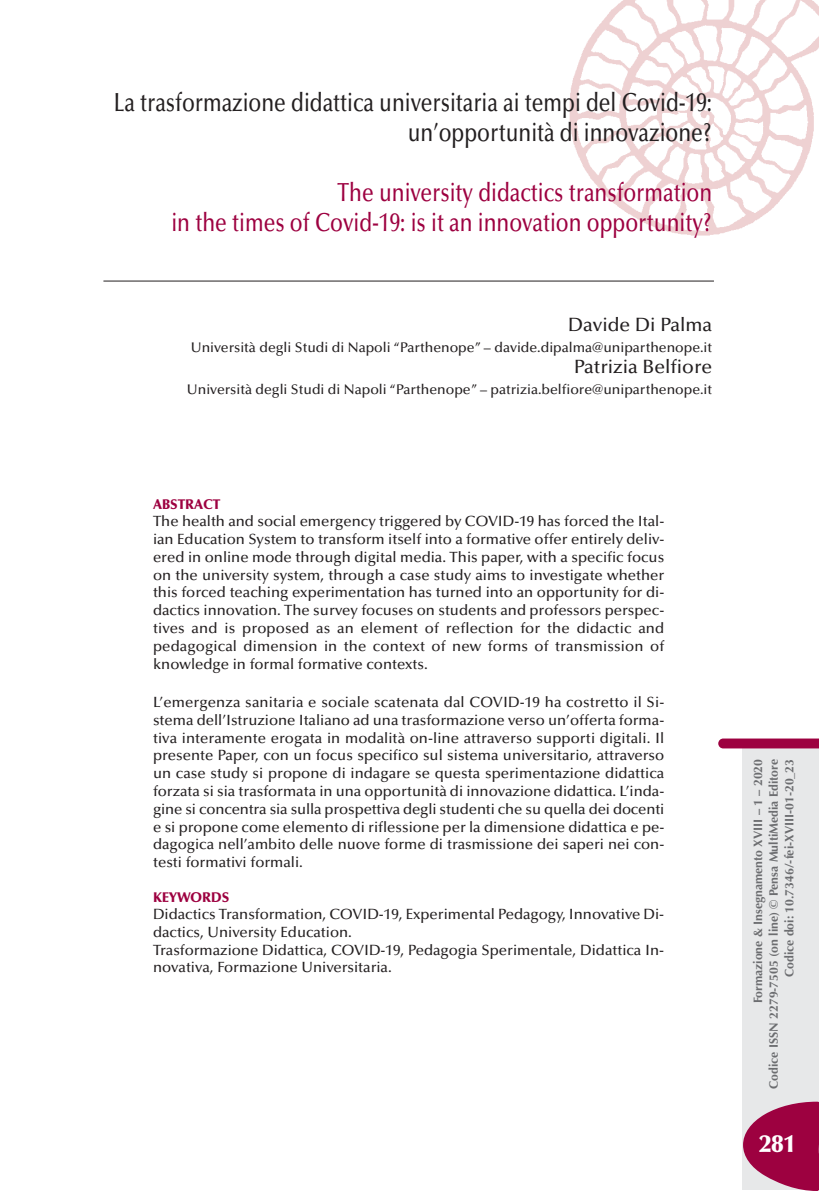
<style>
.page{position:relative;width:819px;height:1191px;background:#fff}
.page>*{position:absolute;margin:0;border:0;box-sizing:border-box;transform-origin:0 0}
.t1{font:500 26.25px/30.1px "Optima";color:#231f20;text-align:right;scale:.8 1}
.t2{font:500 26.25px/30.1px "Optima";color:#9d0140;text-align:right;scale:.8 1}
.t3{font:900 24.5px "Optima";color:#fff}
.t4{font:500 19.25px "Optima";color:#231f20}
.t5{font:500 14.88px/17.8px "Optima";color:#231f20;text-align:justify}
.t6{font:500 14px "Optima";color:#231f20}
.t7{font:900 14px "Optima";letter-spacing:-.01em;color:#9d0140}
.t8{font:700 12.25px/15.8px "Optima";color:#6c6d70;text-align:right}
</style>
<div class="page">
<div style="left:741px;top:748px;width:78px;height:442px;background:#e7e8e9"></div>
<svg style="left:718px;top:738px;width:101px;height:10px"></svg>
<svg style="left:743px;top:1101px;width:76px;height:90px"></svg>
<img style="left:569px;top:0;width:250px;height:236px">
<hr style="left:103px;top:281px;width:611px;height:1px;background:#231f20">
<h1 class="t1" style="left:114px;top:89px;width:749px">La trasformazione didattica universitaria ai tempi del Covid-19: un’opportunità di innovazione?</h1>
<h1 class="t2" style="left:171px;top:180px;width:677px">The university didactics transformation<br>in the times of Covid-19: is it an innovation opportunity?</h1>
<p class="t4" style="left:568px;top:317px;width:145px">Davide Di Palma</p>
<p class="t6" style="left:191px;top:342px;width:523px">Università degli Studi di Napoli “Parthenope” – davide.dipalma@uniparthenope.it</p>
<p class="t4" style="left:574px;top:359px;width:139px">Patrizia Belfiore</p>
<p class="t6" style="left:187px;top:384px;width:526px">Università degli Studi di Napoli “Parthenope” – patrizia.belfiore@uniparthenope.it</p>
<p class="t7" style="left:153px;top:499px;width:69px">ABSTRACT</p>
<p class="t5" style="left:153px;top:514px;width:513px">The health and social emergency triggered by COVID-19 has forced the Ital&shy;ian Education System to transform itself into a formative offer entirely deliv&shy;ered in online mode through digital media. This paper, with a specific focus on the university system, through a case study aims to investigate whether this forced teaching experimentation has turned into an opportunity for di&shy;dactics innovation. The survey focuses on students and professors perspec&shy;tives and is proposed as an element of reflection for the didactic and pedagogical dimension in the context of new forms of transmission of knowledge in formal formative contexts.</p>
<p class="t5" style="left:153px;top:694px;width:513px">L’emergenza sanitaria e sociale scatenata dal COVID-19 ha costretto il Si&shy;stema dell’Istruzione Italiano ad una trasformazione verso un’offerta forma&shy;tiva interamente erogata in modalità on-line attraverso supporti digitali. Il presente Paper, con un focus specifico sul sistema universitario, attraverso un case study si propone di indagare se questa sperimentazione didattica forzata si sia trasformata in una opportunità di innovazione didattica. L’inda&shy;gine si concentra sia sulla prospettiva degli studenti che su quella dei docenti e si propone come elemento di riflessione per la dimensione didattica e pe&shy;dagogica nell’ambito delle nuove forme di trasmissione dei saperi nei con&shy;testi formativi formali.</p>
<p class="t7" style="left:153px;top:892px;width:78px">KEYWORDS</p>
<p class="t5" style="left:153px;top:906px;width:512px;text-align:left">Didactics Transformation, COVID-19, Experimental Pedagogy, Innovative Di&shy;dactics, University Education.<br>Trasformazione Didattica, COVID-19, Pedagogia Sperimentale, Didattica In&shy;novativa, Formazione Universitaria.</p>
<p class="t8" style="left:750px;top:1089px;width:331px;rotate:-90deg">Formazione &amp; Insegnamento XVIII – 1 – 2020<br>Codice ISSN 2279-7505 (on line) © Pensa MultiMedia Editore<br>Codice doi: 10.7346/-fei-XVIII-01-20_23</p>
<h2 class="t3" style="left:759px;top:1134px;width:38px">281</h2>
</div>
